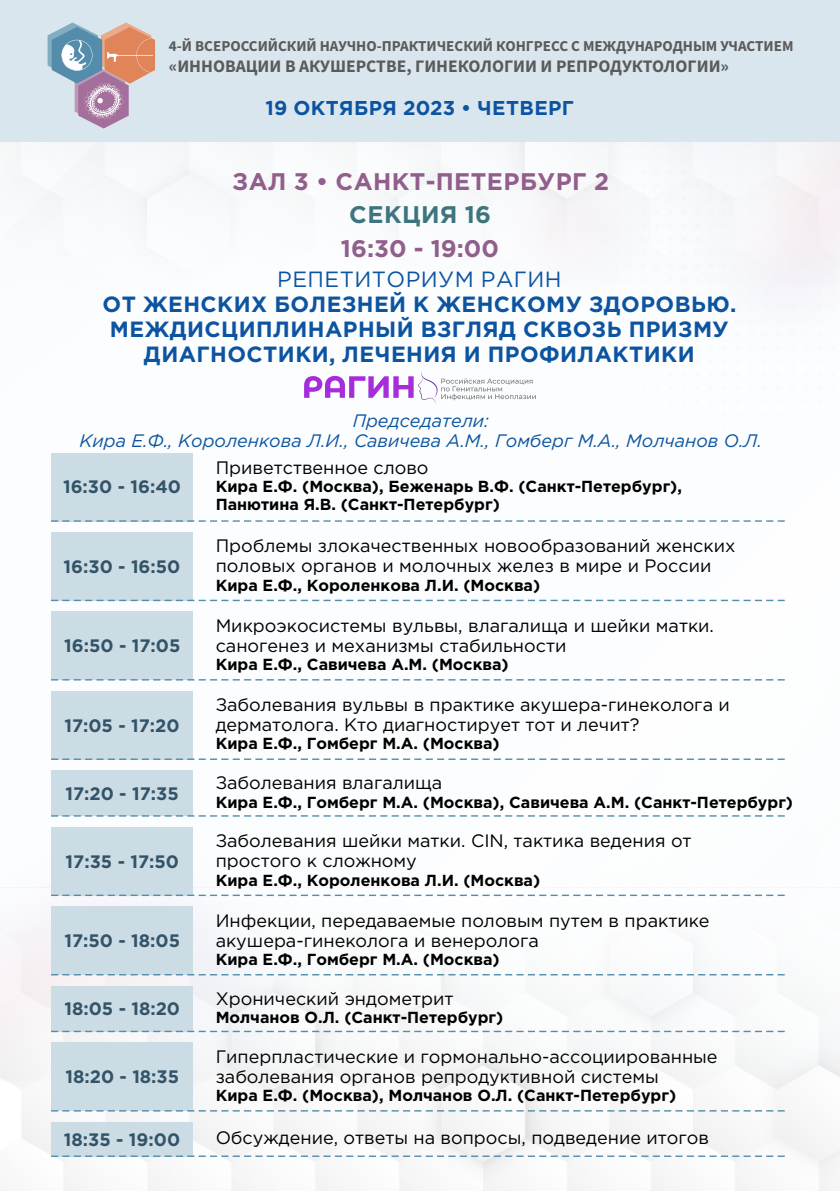
<style>
.page{position:relative;width:840px;height:1191px;background:#fff}
.page>*{position:absolute;margin:0;border:0;box-sizing:border-box;transform-origin:0 0}
.t1{font:700 24px "Gotham Pro";letter-spacing:.02em;color:#925e8c}
.t2{font:700 24px "Gotham Pro";letter-spacing:.02em;color:#3d757e}
.t3{font:700 22px/25px "Gotham Pro";letter-spacing:.02em;color:#0c54a0;text-align:center}
.t4{font:22px "Gotham Pro";letter-spacing:.02em;color:#0c54a0}
.t5{font:700 20px "Gotham Pro";letter-spacing:.02em;color:#0c54a0}
.t6{font:18px/20px "Gotham Pro";color:#000}
.t7{font:700 18px "Gotham Pro";color:#335468}
.t8{font:italic 18px/20px "Gotham Pro";color:#0c54a0;text-align:center}
.t9{font:700 17.6px "Source Sans Pro";color:#5b5b5b}
.t10{font:700 16px/18.2px "Gotham Pro";color:#000}
.t11{font:700 15px "Source Sans Pro";color:#5b5b5b}
</style>
<div class="page">
<img style="left:8px;top:142px;width:831px;height:539px">
<img style="left:0;top:816px;width:839px;height:375px">
<div style="left:0;top:0;width:839px;height:142px;background:#dae6ed"></div>
<div style="left:51px;top:453px;width:142px;height:68px;background:#ccdce5"></div>
<svg style="left:51px;top:520px;width:737px;height:2px"></svg>
<div style="left:51px;top:532px;width:142px;height:68px;background:#ccdce5"></div>
<svg style="left:51px;top:599px;width:737px;height:2px"></svg>
<div style="left:51px;top:612px;width:142px;height:68px;background:#ccdce5"></div>
<svg style="left:51px;top:679px;width:737px;height:1px"></svg>
<div style="left:51px;top:691px;width:142px;height:68px;background:#ccdce5"></div>
<svg style="left:51px;top:758px;width:734px;height:2px"></svg>
<div style="left:51px;top:770px;width:142px;height:46px;background:#ccdce5"></div>
<svg style="left:51px;top:815px;width:734px;height:1px"></svg>
<div style="left:51px;top:1122px;width:142px;height:34px;background:#ccdce5"></div>
<svg style="left:51px;top:1155px;width:737px;height:2px"></svg>
<div style="left:51px;top:827px;width:142px;height:68px;background:#ccdce5"></div>
<svg style="left:51px;top:894px;width:737px;height:2px"></svg>
<div style="left:51px;top:906px;width:142px;height:68px;background:#ccdce5"></div>
<svg style="left:51px;top:974px;width:737px;height:1px"></svg>
<div style="left:51px;top:986px;width:142px;height:45px;background:#ccdce5"></div>
<svg style="left:51px;top:1030px;width:737px;height:2px"></svg>
<svg style="left:304px;top:371px;width:231px;height:34px"></svg>
<div style="left:51px;top:1042px;width:142px;height:68px;background:#ccdce5"></div>
<svg style="left:51px;top:1110px;width:737px;height:1px"></svg>
<svg style="left:48px;top:22px;width:107px;height:107px"></svg>
<p class="t11" style="left:169px;top:40px;width:625px">4-Й ВСЕРОССИЙСКИЙ НАУЧНО-ПРАКТИЧЕСКИЙ КОНГРЕСС С МЕЖДУНАРОДНЫМ УЧАСТИЕМ</p>
<p class="t9" style="left:169px;top:58px;width:561px">«ИННОВАЦИИ В АКУШЕРСТВЕ, ГИНЕКОЛОГИИ И РЕПРОДУКТОЛОГИИ»</p>
<p class="t5" style="left:265px;top:101px;width:309px">19 ОКТЯБРЯ 2023 • ЧЕТВЕРГ</p>
<h1 class="t1" style="left:232px;top:173px;width:378px">ЗАЛ 3 • САНКТ-ПЕТЕРБУРГ 2</h1>
<h1 class="t2" style="left:349px;top:205px;width:143px">СЕКЦИЯ 16</h1>
<h1 class="t1" style="left:341px;top:239px;width:159px">16:30 - 19:00</h1>
<p class="t4" style="left:277px;top:271px;width:285px">РЕПЕТИТОРИУМ РАГИН</p>
<p class="t3" style="left:102px;top:293px;width:635px">ОТ ЖЕНСКИХ БОЛЕЗНЕЙ К ЖЕНСКОМУ ЗДОРОВЬЮ.<br>МЕЖДИСЦИПЛИНАРНЫЙ ВЗГЛЯД СКВОЗЬ ПРИЗМУ<br>ДИАГНОСТИКИ, ЛЕЧЕНИЯ И ПРОФИЛАКТИКИ</p>
<p class="t8" style="left:79px;top:412px;width:683px">Председатели:<br>Кира Е.Ф., Короленкова Л.И., Савичева А.М., Гомберг М.А., Молчанов О.Л.</p>
<p class="t7" style="left:63px;top:480px;width:119px">16:30 - 16:40</p>
<p class="t7" style="left:64px;top:559px;width:118px">16:30 - 16:50</p>
<p class="t7" style="left:64px;top:639px;width:118px">16:50 - 17:05</p>
<p class="t7" style="left:64px;top:718px;width:117px">17:05 - 17:20</p>
<p class="t7" style="left:65px;top:786px;width:115px">17:20 - 17:35</p>
<p class="t7" style="left:66px;top:854px;width:115px">17:35 - 17:50</p>
<p class="t7" style="left:64px;top:934px;width:117px">17:50 - 18:05</p>
<p class="t7" style="left:64px;top:1002px;width:117px">18:05 - 18:20</p>
<p class="t7" style="left:65px;top:1070px;width:115px">18:20 - 18:35</p>
<p class="t6" style="left:215px;top:458px;width:214px">Приветственное слово</p>
<p class="t10" style="left:215px;top:478px;width:467px">Кира Е.Ф. (Москва), Беженарь В.Ф. (Санкт-Петербург),<br>Панютина Я.В. (Санкт-Петербург)</p>
<p class="t6" style="left:215px;top:537px;width:521px">Проблемы злокачественных новообразований женских половых органов и молочных желез в мире и России</p>
<p class="t10" style="left:215px;top:577px;width:326px">Кира Е.Ф., Короленкова Л.И. (Москва)</p>
<p class="t6" style="left:215px;top:616px;width:499px">Микроэкосистемы вульвы, влагалища и шейки матки. саногенез и механизмы стабильности</p>
<p class="t10" style="left:215px;top:656px;width:294px">Кира Е.Ф., Савичева А.М. (Москва)</p>
<p class="t6" style="left:215px;top:696px;width:515px">Заболевания вульвы в практике акушера-гинеколога и дерматолога. Кто диагностирует тот и лечит?</p>
<p class="t10" style="left:215px;top:736px;width:285px">Кира Е.Ф., Гомберг М.А. (Москва)</p>
<p class="t6" style="left:215px;top:774px;width:228px">Заболевания влагалища</p>
<p class="t10" style="left:215px;top:794px;width:578px">Кира Е.Ф., Гомберг М.А. (Москва), Савичева А.М. (Санкт-Петербург)</p>
<p class="t6" style="left:215px;top:832px;width:477px">Заболевания шейки матки. CIN, тактика ведения от простого к сложному</p>
<p class="t10" style="left:215px;top:872px;width:326px">Кира Е.Ф., Короленкова Л.И. (Москва)</p>
<p class="t6" style="left:215px;top:911px;width:495px">Инфекции, передаваемые половым путем в практике акушера-гинеколога и венеролога</p>
<p class="t10" style="left:215px;top:951px;width:285px">Кира Е.Ф., Гомберг М.А. (Москва)</p>
<p class="t6" style="left:215px;top:989px;width:239px">Хронический эндометрит</p>
<p class="t10" style="left:215px;top:1009px;width:289px">Молчанов О.Л. (Санкт-Петербург)</p>
<p class="t6" style="left:215px;top:1047px;width:503px">Гиперпластические и гормонально-ассоциированные заболевания органов репродуктивной системы</p>
<p class="t10" style="left:215px;top:1087px;width:461px">Кира Е.Ф. (Москва), Молчанов О.Л. (Санкт-Петербург)</p>
<p class="t7" style="left:64px;top:1132px;width:118px">18:35 - 19:00</p>
<p class="t6" style="left:215px;top:1129px;width:494px">Обсуждение, ответы на вопросы, подведение итогов</p>
</div>
